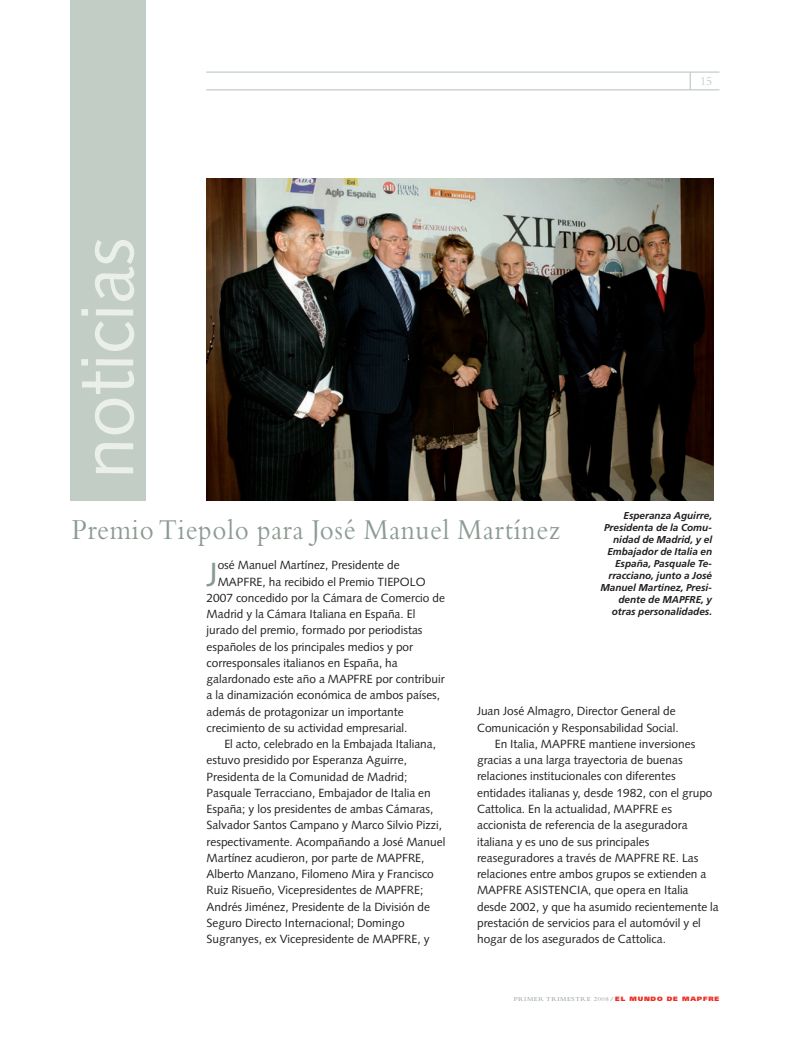
<style>
.page{position:relative;width:808px;height:1053px;background:#fff}
.page>*{position:absolute;margin:0;border:0;box-sizing:border-box;transform-origin:0 0}
.t1{font:75px "Syntax";color:#ebefec}
.t2{font:33.5px "Syntax";color:#8b9b92}
.t3{font:30px "Bembo";letter-spacing:.03em;color:#8b9b92;scale:.9 1}
.t4{font:12.5px "Bembo";color:#c2cdc5}
.t5{font:11.88px "Syntax";color:#231f20}
.t6{font:italic 700 10px/12px "Frutiger";color:#231f20;text-align:right}
.t7{font:6.25px "Bembo";letter-spacing:.075em;color:#8b9b92;scale:1.1 1}
.s1{font-weight:700}
.s2{font-family:"Frutiger";font-weight:900;color:#ee2e22}
</style>
<div class="page">
<hr style="left:206px;top:71px;width:513px;height:2px;background:#c2cdc5">
<hr style="left:206px;top:89px;width:513px;height:1px;background:#c2cdc5">
<svg style="left:690px;top:73px;width:1px;height:16px"></svg>
<div style="left:71px;top:0;width:75px;height:500px;background:#c2cdc5"></div>
<img style="left:207px;top:178px;width:506px;height:322px">
<p class="t1" style="left:75px;top:479px;width:243px;rotate:-90deg">noticias</p>
<p class="t4" style="left:700px;top:76px;width:14px">15</p>
<p class="t6" style="left:600px;top:510px;width:113px">Esperanza Aguirre,<br>Presidenta de la Comu&shy;nidad de Madrid, y el<br>Embajador de Italia en<br>España, Pasquale Te&shy;rracciano, junto a José<br>Manuel Martínez, Presi&shy;dente de MAPFRE, y otras personalidades.</p>
<p class="t3" style="left:72px;top:519px;width:544px">Premio Tiepolo para José Manuel Martínez</p>
<p class="t2" style="left:207px;top:559px;width:13px">J</p>
<p class="t5" style="left:218px;top:560px;width:183px">osé Manuel Martínez, Presidente de</p>
<p class="t5" style="left:218px;top:576px;width:209px">MAPFRE, ha recibido el Premio TIEPOLO</p>
<p class="t5" style="left:207px;top:592px;width:240px">2007 concedido por la Cámara de Comercio de</p>
<p class="t5" style="left:207px;top:608px;width:210px">Madrid y la Cámara Italiana en España. El</p>
<p class="t5" style="left:207px;top:625px;width:217px">jurado del premio, formado por periodistas</p>
<p class="t5" style="left:207px;top:641px;width:208px">españoles de los principales medios y por</p>
<p class="t5" style="left:207px;top:657px;width:193px">corresponsales italianos en España, ha</p>
<p class="t5" style="left:207px;top:673px;width:240px">galardonado este año a MAPFRE por contribuir</p>
<p class="t5" style="left:207px;top:690px;width:235px">a la dinamización económica de ambos países,</p>
<p class="t5" style="left:207px;top:706px;width:199px">además de protagonizar un importante</p>
<p class="t5" style="left:207px;top:722px;width:202px">crecimiento de su actividad empresarial.</p>
<p class="t5" style="left:224px;top:738px;width:213px">El acto, celebrado en la Embajada Italiana,</p>
<p class="t5" style="left:207px;top:755px;width:202px">estuvo presidido por Esperanza Aguirre,</p>
<p class="t5" style="left:207px;top:771px;width:202px">Presidenta de la Comunidad de Madrid;</p>
<p class="t5" style="left:207px;top:787px;width:226px">Pasquale Terracciano, Embajador de Italia en</p>
<p class="t5" style="left:207px;top:803px;width:228px">España; y los presidentes de ambas Cámaras,</p>
<p class="t5" style="left:207px;top:820px;width:237px">Salvador Santos Campano y Marco Silvio Pizzi,</p>
<p class="t5" style="left:207px;top:836px;width:240px">respectivamente. Acompañando a José Manuel</p>
<p class="t5" style="left:207px;top:852px;width:219px">Martínez acudieron, por parte de MAPFRE,</p>
<p class="t5" style="left:207px;top:868px;width:229px">Alberto Manzano, Filomeno Mira y Francisco</p>
<p class="t5" style="left:207px;top:885px;width:218px">Ruiz Risueño, Vicepresidentes de MAPFRE;</p>
<p class="t5" style="left:207px;top:901px;width:225px">Andrés Jiménez, Presidente de la División de</p>
<p class="t5" style="left:207px;top:917px;width:200px">Seguro Directo Internacional; Domingo</p>
<p class="t5" style="left:207px;top:933px;width:224px">Sugranyes, ex Vicepresidente de MAPFRE, y</p>
<p class="t5" style="left:477px;top:706px;width:200px">Juan José Almagro, Director General de</p>
<p class="t5" style="left:477px;top:722px;width:203px">Comunicación y Responsabilidad Social.</p>
<p class="t5" style="left:495px;top:738px;width:202px">En Italia, MAPFRE mantiene inversiones</p>
<p class="t5" style="left:477px;top:755px;width:207px">gracias a una larga trayectoria de buenas</p>
<p class="t5" style="left:477px;top:771px;width:200px">relaciones institucionales con diferentes</p>
<p class="t5" style="left:477px;top:787px;width:237px">entidades italianas y, desde 1982, con el grupo</p>
<p class="t5" style="left:477px;top:803px;width:196px">Cattolica. En la actualidad, MAPFRE es</p>
<p class="t5" style="left:477px;top:820px;width:212px">accionista de referencia de la aseguradora</p>
<p class="t5" style="left:477px;top:836px;width:174px">italiana y es uno de sus principales</p>
<p class="t5" style="left:477px;top:852px;width:223px">reaseguradores a través de MAPFRE RE. Las</p>
<p class="t5" style="left:477px;top:868px;width:231px">relaciones entre ambos grupos se extienden a</p>
<p class="t5" style="left:477px;top:885px;width:213px">MAPFRE ASISTENCIA, que opera en Italia</p>
<p class="t5" style="left:477px;top:901px;width:243px">desde 2002, y que ha asumido recientemente la</p>
<p class="t5" style="left:477px;top:917px;width:225px">prestación de servicios para el automóvil y el</p>
<p class="t5" style="left:477px;top:933px;width:191px">hogar de los asegurados de Cattolica.</p>
<p class="t7" style="left:514px;top:996px;width:188px">PRIMER TRIMESTRE 2008<span class="s1">/</span> <span class="s2">EL MUNDO DE MAPFRE</span></p>
</div>
